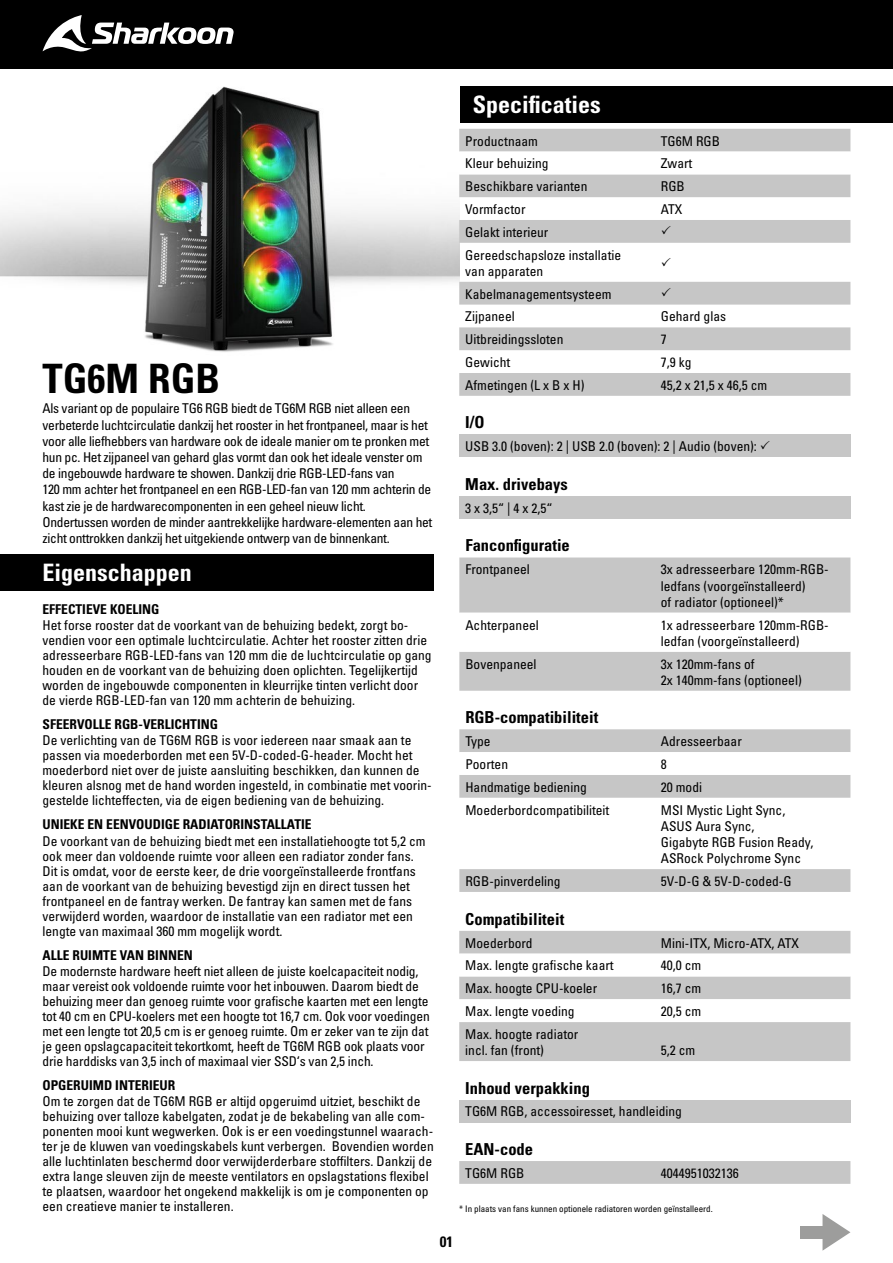
<style>
.page{position:relative;width:893px;height:1263px;background:#fff}
.page>*{position:absolute;margin:0;border:0;box-sizing:border-box;transform-origin:0 0}
.t1{font:40.5px "Univers LTCYR 67 Bold Cond";color:#000}
.t2{font:24px "Univers LTCYR 67 Bold Cond";color:#fff}
.t3{font:16.5px "Univers LTCYR 67 Bold Cond";color:#000}
.t4{font:15px "Univers LTCYR 67 Bold Cond";color:#000}
.t5{font:condensed 13.5px/15px "Univers LTCYR 57";color:#000}
.t6{font:condensed 13.5px/16.2px "Univers LTCYR 57";letter-spacing:-.02em;color:#000}
.t7{font:13.5px "Univers LTCYR 67 Bold Cond";color:#000}
.t8{font:condensed 9px "Univers LTCYR 57";color:#000}
</style>
<div class="page">
<div style="left:0;top:0;width:893px;height:69px;background:#000"></div>
<div style="left:459px;top:557px;width:391px;height:134px;background:#c6c6c6"></div>
<svg style="left:459px;top:613px;width:391px;height:39px"></svg>
<div style="left:459px;top:434px;width:391px;height:23px;background:#c6c6c6"></div>
<div style="left:459px;top:496px;width:391px;height:23px;background:#c6c6c6"></div>
<div style="left:459px;top:1100px;width:391px;height:22px;background:#c6c6c6"></div>
<div style="left:459px;top:86px;width:434px;height:37px;background:#000"></div>
<svg style="left:822px;top:1214px;width:28px;height:37px"></svg>
<div style="left:800px;top:1226px;width:25px;height:12px;background:#9d9d9c"></div>
<svg style="left:459px;top:729px;width:391px;height:163px"></svg>
<svg style="left:459px;top:752px;width:391px;height:23px"></svg>
<div style="left:459px;top:931px;width:391px;height:130px;background:#c6c6c6"></div>
<svg style="left:459px;top:954px;width:391px;height:68px"></svg>
<svg style="left:43px;top:15px;width:191px;height:37px"></svg>
<img style="left:0;top:86px;width:459px;height:266px">
<div style="left:0;top:554px;width:434px;height:37px;background:#000"></div>
<div style="left:459px;top:1161px;width:391px;height:23px;background:#c6c6c6"></div>
<svg style="left:459px;top:129px;width:391px;height:267px;fill:#c6c6c6"></svg>
<svg style="left:459px;top:152px;width:391px;height:22px"></svg>
<svg style="left:662px;top:226px;width:9px;height:9px"></svg>
<svg style="left:662px;top:257px;width:9px;height:9px"></svg>
<svg style="left:662px;top:288px;width:9px;height:8px"></svg>
<h1 class="t1" style="left:43px;top:354px;width:179px">TG6M RGB</h1>
<p class="t6" style="left:43px;top:400px;width:391px">Als variant op de populaire TG6 RGB biedt de TG6M RGB niet alleen een verbeterde luchtcirculatie dankzij het rooster in het frontpaneel, maar is het voor alle liefhebbers van hardware ook de ideale manier om te pronken met hun pc. Het zijpaneel van gehard glas vormt dan ook het ideale venster om de ingebouwde hardware te showen. Dankzij drie RGB-LED-fans van<br>120 mm achter het frontpaneel en een RGB-LED-fan van 120 mm achterin de kast zie je de hardwarecomponenten in een geheel nieuw licht.<br>Ondertussen worden de minder aantrekkelijke hardware-elementen aan het zicht onttrokken dankzij het uitgekiende ontwerp van de binnenkant.</p>
<h2 class="t2" style="left:43px;top:557px;width:151px">Eigenschappen</h2>
<p class="t7" style="left:43px;top:601px;width:119px">EFFECTIEVE KOELING</p>
<p class="t5" style="left:43px;top:618px;width:391px">Het forse rooster dat de voorkant van de behuizing bedekt, zorgt bo&shy;vendien voor een optimale luchtcirculatie. Achter het rooster zitten drie adresseerbare RGB-LED-fans van 120 mm die de luchtcirculatie op gang houden en de voorkant van de behuizing doen oplichten. Tegelijkertijd worden de ingebouwde componenten in kleurrijke tinten verlicht door de vierde RGB-LED-fan van 120 mm achterin de behuizing.</p>
<p class="t7" style="left:43px;top:716px;width:177px">SFEERVOLLE RGB-VERLICHTING</p>
<p class="t5" style="left:43px;top:733px;width:391px">De verlichting van de TG6M RGB is voor iedereen naar smaak aan te passen via moederborden met een 5V-D-coded-G-header. Mocht het moederbord niet over de juiste aansluiting beschikken, dan kunnen de kleuren alsnog met de hand worden ingesteld, in combinatie met voorin&shy;gestelde lichteffecten, via de eigen bediening van de behuizing.</p>
<p class="t7" style="left:43px;top:816px;width:271px">UNIEKE EN EENVOUDIGE RADIATORINSTALLATIE</p>
<p class="t5" style="left:43px;top:833px;width:385px">De voorkant van de behuizing biedt met een installatiehoogte tot 5,2 cm ook meer dan voldoende ruimte voor alleen een radiator zonder fans.<br>Dit is omdat, voor de eerste keer, de drie voorgeïnstalleerde frontfans aan de voorkant van de behuizing bevestigd zijn en direct tussen het frontpaneel en de fantray werken. De fantray kan samen met de fans verwijderd worden, waardoor de installatie van een radiator met een lengte van maximaal 360 mm mogelijk wordt.</p>
<p class="t7" style="left:43px;top:946px;width:152px">ALLE RUIMTE VAN BINNEN</p>
<p class="t5" style="left:43px;top:963px;width:389px">De modernste hardware heeft niet alleen de juiste koelcapaciteit nodig, maar vereist ook voldoende ruimte voor het inbouwen. Daarom biedt de behuizing meer dan genoeg ruimte voor grafische kaarten met een lengte tot 40 cm en CPU-koelers met een hoogte tot 16,7 cm. Ook voor voedingen met een lengte tot 20,5 cm is er genoeg ruimte. Om er zeker van te zijn dat je geen opslagcapaciteit tekortkomt, heeft de TG6M RGB ook plaats voor drie harddisks van 3,5 inch of maximaal vier SSD‘s van 2,5 inch.</p>
<p class="t7" style="left:43px;top:1077px;width:134px">OPGERUIMD INTERIEUR</p>
<p class="t5" style="left:43px;top:1093px;width:393px">Om te zorgen dat de TG6M RGB er altijd opgeruimd uitziet, beschikt de behuizing over talloze kabelgaten, zodat je de bekabeling van alle com&shy;ponenten mooi kunt wegwerken. Ook is er een voedingstunnel waarach&shy;ter je de kluwen van voedingskabels kunt verbergen. Bovendien worden alle luchtinlaten beschermd door verwijderderbare stoffilters. Dankzij de extra lange sleuven zijn de meeste ventilators en opslagstations flexibel te plaatsen, waardoor het ongekend makkelijk is om je componenten op een creatieve manier te installeren.</p>
<h2 class="t2" style="left:473px;top:90px;width:130px">Specificaties</h2>
<p class="t5" style="left:465px;top:133px;width:74px">Productnaam</p>
<p class="t5" style="left:661px;top:133px;width:61px">TG6M RGB</p>
<p class="t5" style="left:465px;top:156px;width:85px">Kleur behuizing</p>
<p class="t5" style="left:661px;top:156px;width:33px">Zwart</p>
<p class="t5" style="left:465px;top:179px;width:124px">Beschikbare varianten</p>
<p class="t5" style="left:661px;top:179px;width:26px">RGB</p>
<p class="t5" style="left:465px;top:201px;width:62px">Vormfactor</p>
<p class="t5" style="left:661px;top:201px;width:23px">ATX</p>
<p class="t5" style="left:465px;top:220px;width:157px;line-height:22.8px">Gelakt interieur<br>Gereedschapsloze installatie</p>
<p class="t5" style="left:465px;top:259px;width:148px;line-height:22.8px">van apparaten<br>Kabelmanagementsysteem<br>Zijpaneel</p>
<p class="t5" style="left:661px;top:309px;width:67px">Gehard glas</p>
<p class="t5" style="left:465px;top:332px;width:100px">Uitbreidingssloten</p>
<p class="t5" style="left:661px;top:332px;width:7px">7</p>
<p class="t5" style="left:465px;top:354px;width:46px">Gewicht</p>
<p class="t5" style="left:661px;top:354px;width:32px">7,9 kg</p>
<p class="t5" style="left:465px;top:377px;width:121px">Afmetingen (L x B x H)</p>
<p class="t5" style="left:661px;top:377px;width:108px">45,2 x 21,5 x 46,5 cm</p>
<p class="t3" style="left:465px;top:412px;width:21px">I/O</p>
<p class="t5" style="left:465px;top:438px;width:293px">USB 3.0 (boven): 2 | USB 2.0 (boven): 2 | Audio (boven):</p>
<p class="t3" style="left:465px;top:474px;width:104px">Max. drivebays</p>
<p class="t5" style="left:465px;top:500px;width:89px">3 x 3,5“ | 4 x 2,5“</p>
<p class="t3" style="left:465px;top:535px;width:106px">Fanconfiguratie</p>
<p class="t5" style="left:465px;top:562px;width:66px">Frontpaneel</p>
<p class="t5" style="left:661px;top:561px;width:169px;line-height:16.2px">3x adresseerbare 120mm-RGB&shy;ledfans (voorgeïnstalleerd)<br>of radiator (optioneel)*</p>
<p class="t5" style="left:465px;top:617px;width:75px">Achterpaneel</p>
<p class="t5" style="left:661px;top:616px;width:169px;line-height:16.2px">1x adresseerbare 120mm-RGB&shy;ledfan (voorgeïnstalleerd)</p>
<p class="t5" style="left:465px;top:656px;width:73px">Bovenpaneel</p>
<p class="t5" style="left:661px;top:655px;width:142px;line-height:16.2px">3x 120mm-fans of<br>2x 140mm-fans (optioneel)</p>
<p class="t3" style="left:465px;top:707px;width:134px">RGB-compatibiliteit</p>
<p class="t5" style="left:465px;top:733px;width:27px">Type</p>
<p class="t5" style="left:661px;top:733px;width:82px">Adresseerbaar</p>
<p class="t5" style="left:465px;top:756px;width:44px">Poorten</p>
<p class="t5" style="left:661px;top:756px;width:7px">8</p>
<p class="t5" style="left:465px;top:779px;width:123px">Handmatige bediening</p>
<p class="t5" style="left:661px;top:779px;width:43px">20 modi</p>
<p class="t5" style="left:465px;top:802px;width:145px">Moederbordcompatibiliteit</p>
<p class="t5" style="left:661px;top:801px;width:154px;line-height:16.2px">MSI Mystic Light Sync,<br>ASUS Aura Sync,<br>Gigabyte RGB Fusion Ready,<br>ASRock Polychrome Sync</p>
<p class="t5" style="left:465px;top:873px;width:97px">RGB-pinverdeling</p>
<p class="t5" style="left:661px;top:873px;width:132px">5V-D-G &amp; 5V-D-coded-G</p>
<p class="t3" style="left:465px;top:908px;width:101px">Compatibiliteit</p>
<p class="t5" style="left:465px;top:935px;width:69px">Moederbord</p>
<p class="t5" style="left:661px;top:935px;width:140px">Mini-ITX, Micro-ATX, ATX</p>
<p class="t5" style="left:465px;top:958px;width:150px">Max. lengte grafische kaart</p>
<p class="t5" style="left:661px;top:958px;width:42px">40,0 cm</p>
<p class="t5" style="left:465px;top:980px;width:133px">Max. hoogte CPU-koeler</p>
<p class="t5" style="left:661px;top:980px;width:42px">16,7 cm</p>
<p class="t5" style="left:465px;top:1003px;width:111px">Max. lengte voeding</p>
<p class="t5" style="left:661px;top:1003px;width:42px">20,5 cm</p>
<p class="t5" style="left:465px;top:1025px;width:115px;line-height:16.2px">Max. hoogte radiator incl. fan (front)</p>
<p class="t5" style="left:661px;top:1042px;width:36px">5,2 cm</p>
<p class="t3" style="left:465px;top:1078px;width:126px">Inhoud verpakking</p>
<p class="t5" style="left:465px;top:1104px;width:218px">TG6M RGB, accessoiresset, handleiding</p>
<p class="t3" style="left:465px;top:1139px;width:69px">EAN-code</p>
<p class="t5" style="left:465px;top:1165px;width:61px">TG6M RGB</p>
<p class="t5" style="left:661px;top:1165px;width:79px">4044951032136</p>
<p class="t8" style="left:459px;top:1203px;width:255px">* In plaats van fans kunnen optionele radiatoren worden geïnstalleerd.</p>
<p class="t4" style="left:440px;top:1232px;width:15px">01</p>
</div>
